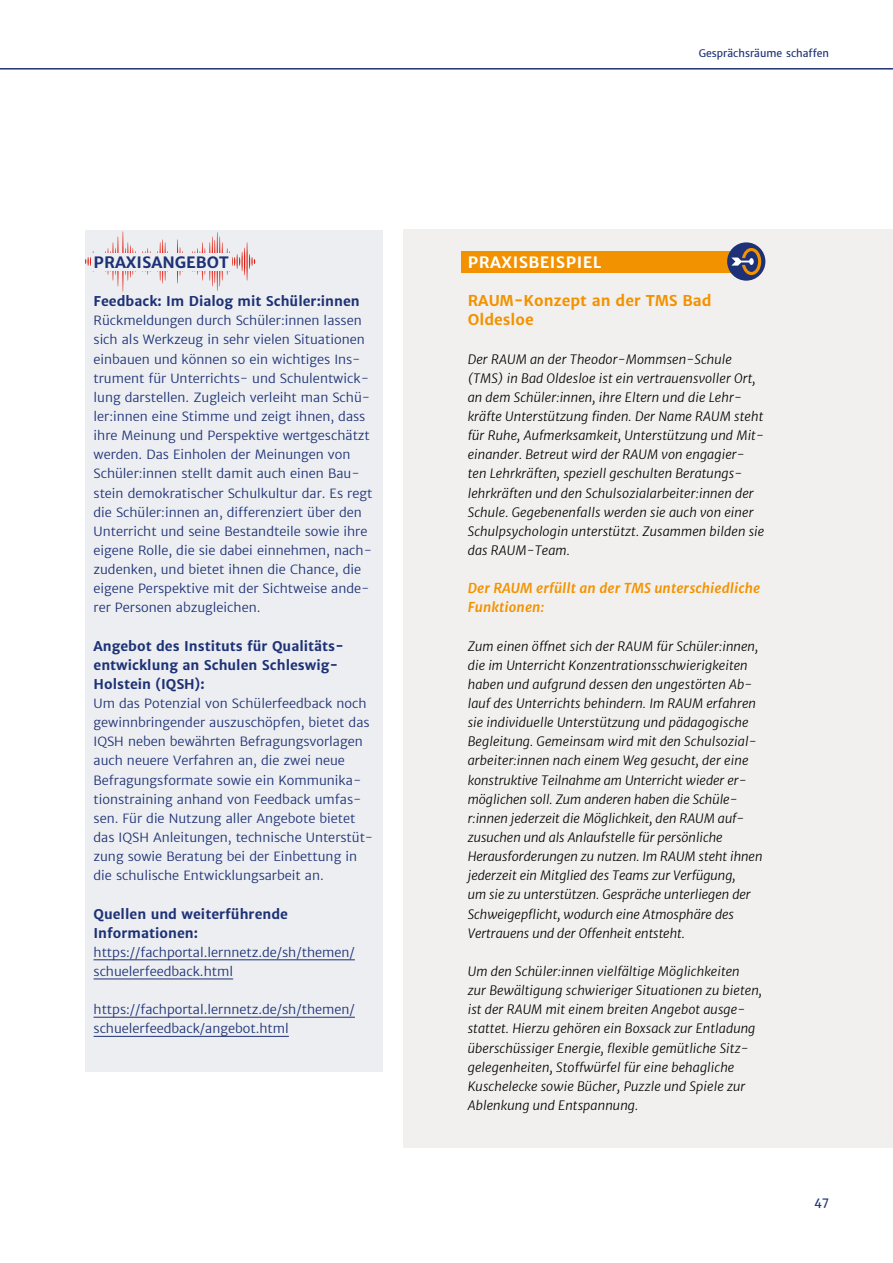
<style>
.page{position:relative;width:893px;height:1263px;background:#fff}
.page>*{position:absolute;margin:0;border:0;box-sizing:border-box;transform-origin:0 0}
.t1{font:700 15.75px "Merriweather Sans";letter-spacing:.03em;color:#fff}
.t2{font:700 15.75px "Merriweather Sans";color:#1d3176}
.t3{font:700 15px/19.2px "Merriweather Sans";color:#f39200}
.t4{font:700 13.5px/19.2px "Merriweather Sans";color:#1d3176}
.t5{font:italic 700 13.5px/19.2px "Merriweather Sans";letter-spacing:.01em;color:#f39200}
.t6{font:italic 300 12.75px/19.2px "Merriweather Sans";letter-spacing:.01em;color:#000}
.t7{font:300 12.75px/19.2px "Merriweather Sans";color:#1d3176}
.t8{font:12px "Merriweather Sans";color:#1d3176}
.t9{font:10.5px "Merriweather Sans";color:#1d3176}
</style>
<div class="page">
<hr style="left:0;top:68px;width:893px;height:2px;background:#1d3176">
<div style="left:85px;top:230px;width:298px;height:841px;background:#eceef1"></div>
<hr style="left:217px;top:231px;width:1px;height:61px;background:#e41f13;border-radius:50%">
<hr style="left:122px;top:231px;width:2px;height:61px;background:#e41f13;border-radius:50%">
<hr style="left:214px;top:239px;width:1px;height:45px;background:#e41f13;border-radius:50%">
<hr style="left:219px;top:236px;width:1px;height:51px;background:#e41f13;border-radius:50%">
<hr style="left:162px;top:239px;width:1px;height:45px;background:#e41f13;border-radius:50%">
<hr style="left:127px;top:242px;width:1px;height:39px;background:#e41f13;border-radius:50%">
<hr style="left:222px;top:242px;width:1px;height:39px;background:#e41f13;border-radius:50%">
<hr style="left:209px;top:242px;width:1px;height:39px;background:#e41f13;border-radius:50%">
<hr style="left:246px;top:242px;width:2px;height:39px;background:#e41f13;border-radius:50%">
<hr style="left:202px;top:242px;width:1px;height:39px;background:#e41f13;border-radius:50%">
<hr style="left:160px;top:242px;width:1px;height:39px;background:#e41f13;border-radius:50%">
<hr style="left:165px;top:242px;width:1px;height:39px;background:#e41f13;border-radius:50%">
<hr style="left:130px;top:245px;width:1px;height:33px;background:#e41f13;border-radius:50%">
<hr style="left:179px;top:247px;width:2px;height:29px;background:#e41f13;border-radius:50%">
<hr style="left:117px;top:236px;width:2px;height:51px;background:#e41f13;border-radius:50%">
<hr style="left:212px;top:236px;width:1px;height:51px;background:#e41f13;border-radius:50%">
<hr style="left:177px;top:239px;width:1px;height:45px;background:#e41f13;border-radius:50%">
<hr style="left:112px;top:242px;width:2px;height:39px;background:#e41f13;border-radius:50%">
<svg style="left:132px;top:248px;width:26px;height:27px"></svg>
<svg style="left:182px;top:248px;width:24px;height:27px"></svg>
<svg style="left:226px;top:247px;width:29px;height:28px"></svg>
<svg style="left:85px;top:248px;width:41px;height:27px"></svg>
<div style="left:91px;top:253px;width:141px;height:17px;background:#eceef1"></div>
<div style="left:404px;top:230px;width:489px;height:918px;background:#f2f0ee"></div>
<div style="left:461px;top:251px;width:281px;height:21px;background:#f39200"></div>
<div style="left:727px;top:242px;width:38px;height:39px;background:#1d3176;border-radius:50%"></div>
<svg style="left:731px;top:248px;width:30px;height:27px"></svg>
<hr style="left:94px;top:959px;width:261px;height:1px;background:#1d3176">
<hr style="left:94px;top:979px;width:139px;height:1px;background:#1d3176">
<hr style="left:94px;top:1017px;width:261px;height:1px;background:#1d3176">
<hr style="left:94px;top:1036px;width:195px;height:1px;background:#1d3176">
<p class="t9" style="left:699px;top:47px;width:132px">Gesprächsräume schaffen</p>
<p class="t2" style="left:94px;top:252px;width:137px">PRAXISANGEBOT</p>
<p class="t1" style="left:468px;top:252px;width:135px">PRAXISBEISPIEL</p>
<p class="t3" style="left:468px;top:291px;width:245px">RAUM-Konzept an der TMS Bad<br>Oldesloe</p>
<p class="t6" style="left:468px;top:349px;width:298px">Der RAUM an der Theodor-Mommsen-Schule (TMS) in Bad Oldesloe ist ein vertrauensvoller Ort, an dem Schüler:innen, ihre Eltern und die Lehr&shy;kräfte Unterstützung finden. Der Name RAUM steht für Ruhe, Aufmerksamkeit, Unterstützung und Mit&shy;einander. Betreut wird der RAUM von engagier&shy;ten Lehrkräften, speziell geschulten Beratungs&shy;lehrkräften und den Schulsozialarbeiter:innen der Schule. Gegebenenfalls werden sie auch von einer Schulpsychologin unterstützt. Zusammen bilden sie das RAUM-Team.</p>
<p class="t5" style="left:468px;top:578px;width:294px">Der RAUM erfüllt an der TMS unterschiedliche<br>Funktionen:</p>
<p class="t6" style="left:468px;top:636px;width:296px">Zum einen öffnet sich der RAUM für Schüler:innen, die im Unterricht Konzentrationsschwierigkeiten haben und aufgrund dessen den ungestörten Ab&shy;lauf des Unterrichts behindern. Im RAUM erfahren sie individuelle Unterstützung und pädagogische Begleitung. Gemeinsam wird mit den Schulsozial&shy;arbeiter:innen nach einem Weg gesucht, der eine konstruktive Teilnahme am Unterricht wieder er&shy;möglichen soll. Zum anderen haben die Schüle&shy;r:innen jederzeit die Möglichkeit, den RAUM auf&shy;zusuchen und als Anlaufstelle für persönliche Herausforderungen zu nutzen. Im RAUM steht ihnen jederzeit ein Mitglied des Teams zur Verfügung,<br>um sie zu unterstützen. Gespräche unterliegen der Schweigepflicht, wodurch eine Atmosphäre des Vertrauens und der Offenheit entsteht.</p>
<p class="t6" style="left:468px;top:961px;width:296px">Um den Schüler:innen vielfältige Möglichkeiten<br>zur Bewältigung schwieriger Situationen zu bieten, ist der RAUM mit einem breiten Angebot ausge&shy;stattet. Hierzu gehören ein Boxsack zur Entladung überschüssiger Energie, flexible gemütliche Sitz&shy;gelegenheiten, Stoffwürfel für eine behagliche Kuschelecke sowie Bücher, Puzzle und Spiele zur Ablenkung und Entspannung.</p>
<p class="t4" style="left:94px;top:292px;width:268px">Feedback: Im Dialog mit Schüler:innen</p>
<p class="t7" style="left:94px;top:311px;width:280px">Rückmeldungen durch Schüler:innen lassen sich als Werkzeug in sehr vielen Situationen einbauen und können so ein wichtiges Ins&shy;trument für Unterrichts- und Schulentwick&shy;lung darstellen. Zugleich verleiht man Schü&shy;ler:innen eine Stimme und zeigt ihnen, dass ihre Meinung und Perspektive wertgeschätzt werden. Das Einholen der Meinungen von Schüler:innen stellt damit auch einen Bau&shy;stein demokratischer Schulkultur dar. Es regt die Schüler:innen an, differenziert über den Unterricht und seine Bestandteile sowie ihre eigene Rolle, die sie dabei einnehmen, nach&shy;zudenken, und bietet ihnen die Chance, die eigene Perspektive mit der Sichtweise ande&shy;rer Personen abzugleichen.</p>
<p class="t4" style="left:94px;top:636px;width:249px">Angebot des Instituts für Qualitäts&shy;entwicklung an Schulen Schleswig-<br>Holstein (IQSH):</p>
<p class="t7" style="left:94px;top:694px;width:281px">Um das Potenzial von Schülerfeedback noch gewinnbringender auszuschöpfen, bietet das IQSH neben bewährten Befragungsvorlagen auch neuere Verfahren an, die zwei neue Befragungsformate sowie ein Kommunika&shy;tionstraining anhand von Feedback umfas&shy;sen. Für die Nutzung aller Angebote bietet das IQSH Anleitungen, technische Unterstüt&shy;zung sowie Beratung bei der Einbettung in die schulische Entwicklungsarbeit an.</p>
<p class="t4" style="left:94px;top:904px;width:196px">Quellen und weiterführende<br>Informationen:</p>
<p class="t7" style="left:94px;top:942px;width:263px">https://fachportal.lernnetz.de/sh/themen/ schuelerfeedback.html</p>
<p class="t7" style="left:94px;top:1000px;width:263px">https://fachportal.lernnetz.de/sh/themen/ schuelerfeedback/angebot.html</p>
<p class="t8" style="left:814px;top:1193px;width:17px">47</p>
</div>
